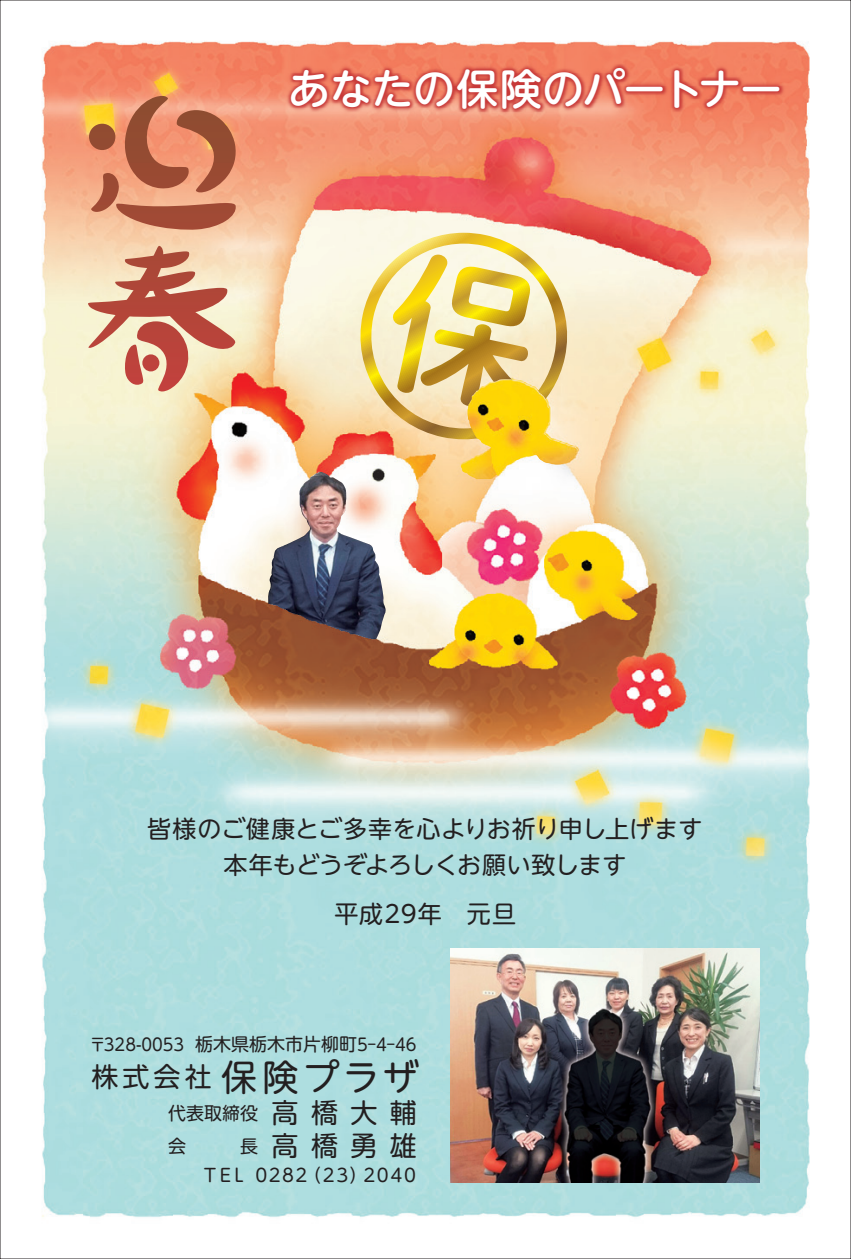
<style>
.page{position:relative;width:851px;height:1259px;background:#fff}
.page>*{position:absolute;margin:0;border:0;box-sizing:border-box;transform-origin:0 0}
.t1{font:500 42px "UD Shin M Go Pro";letter-spacing:-.015em;color:#fff}
.t2{font:36px "UD Shin M Go Pro";letter-spacing:.12em;color:#231f20}
.t3{font:27px/33px "UD Shin M Go Pro";letter-spacing:.46em;color:#231f20}
.t4{font:24px/36px "UD Shin M Go Pro";letter-spacing:.01em;color:#231f20;text-align:center}
.t5{font:18px "UD Shin M Go Pro";letter-spacing:.1em;color:#231f20}
.t6{font:18px "UD Shin M Go Pro";letter-spacing:.08em;color:#231f20}
.t7{font:17.1px "UD Shin M Go Pro";color:#231f20}
.s1{font-size:18px}
.s2{font-size:27px}
</style>
<div class="page">
<img style="left:42px;top:41px;width:768px;height:1176px">
<img style="left:268px;top:472px;width:118px;height:167px">
<img style="left:450px;top:948px;width:309px;height:234px">
<svg style="left:357px;top:233px;width:219px;height:206px;background:#ebd691"></svg>
<svg style="left:91px;top:96px;width:145px;height:134px;background:#d48863"></svg>
<div style="left:89px;top:124px;width:26px;height:26px;background:#924b31;border-radius:13px"></div>
<svg style="left:88px;top:246px;width:149px;height:145px;background:#dda990"></svg>
<img style="left:178px;top:41px;width:632px;height:188px">
<img style="left:460px;top:379px;width:118px;height:100px">
<h1 class="t1" style="left:288px;top:55px;width:495px">あなたの保険のパートナー</h1>
<p class="t4" style="left:147px;top:809px;width:557px">皆様のご健康とご多幸を心よりお祈り申し上げます本年もどうぞよろしくお願い致します</p>
<p class="t4" style="left:334px;top:894px;width:183px">平成29年　元旦</p>
<p class="t7" style="left:89px;top:1030px;width:329px">〒328-0053 <span class="s1">栃木県栃木市片柳町</span>5－4－46</p>
<h2 class="t2" style="left:91px;top:1047px;width:328px"><span class="s2">株式会社</span>保険プラザ</h2>
<p class="t6" style="left:168px;top:1098px;width:92px">代表取締役</p>
<p class="t3" style="left:271px;top:1095px;width:147px">高橋大輔高橋勇雄</p>
<p class="t5" style="left:204px;top:1160px;width:214px">TEL 0282（23）2040</p>
</div>
